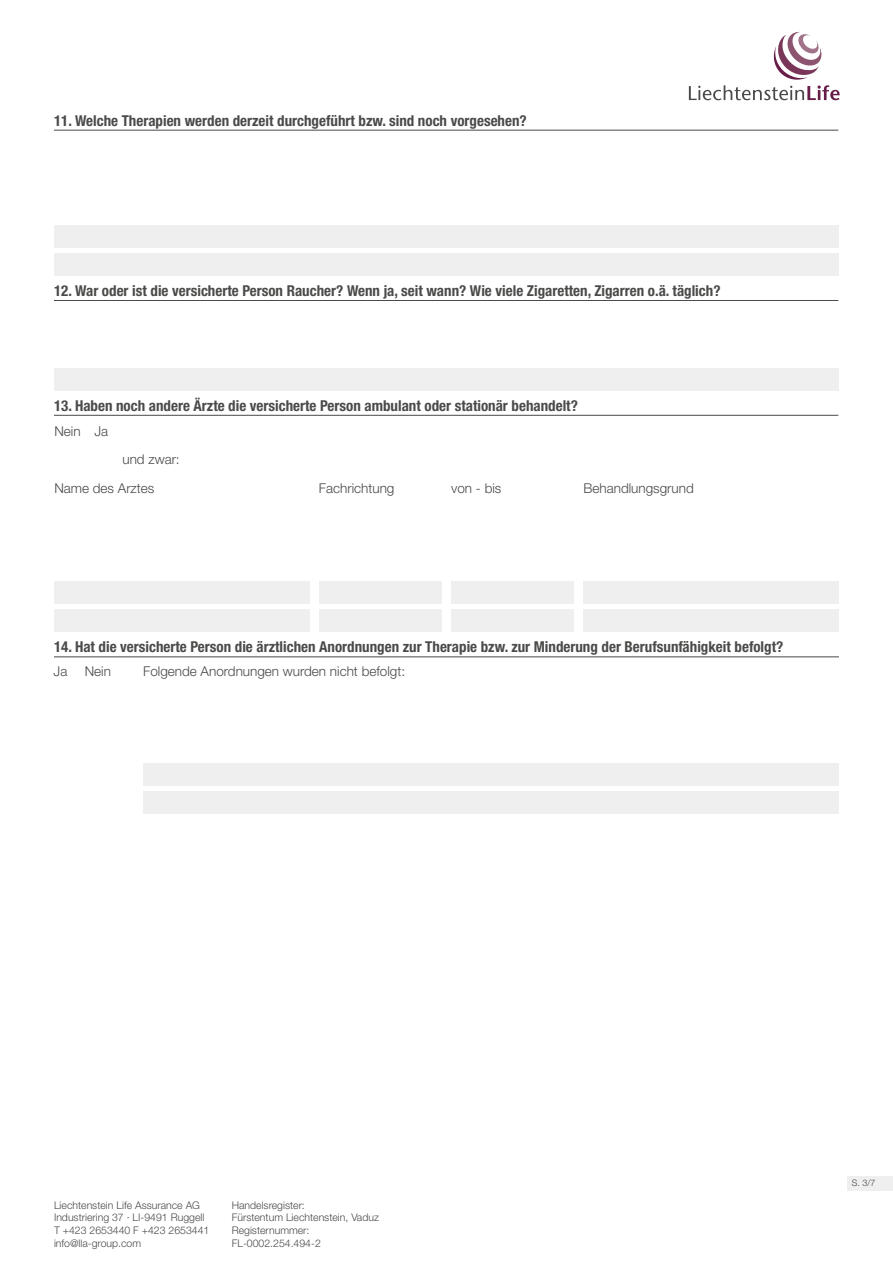
<style>
.page{position:relative;width:893px;height:1263px;background:#fff}
.page>*{position:absolute;margin:0;border:0;box-sizing:border-box;transform-origin:0 0}
.t1{font:700 condensed 15px "Helvetica Neue LT Pro";color:#4a4a49}
.t2{font:300 13.5px/29.4px "Helvetica Neue LT Pro";color:#4a4a49}
.t3{font:300 10.5px/12.6px "Helvetica Neue LT Pro";color:#4a4a49}
.t4{font:300 9px "Helvetica Neue LT Pro";color:#4a4a49}
</style>
<div class="page">
<svg style="left:689px;top:32px;width:151px;height:68px"></svg>
<hr style="left:54px;top:130px;width:784px;height:1px;background:#4a4a49">
<hr style="left:54px;top:300px;width:784px;height:1px;background:#4a4a49">
<div style="left:54px;top:368px;width:785px;height:23px;background:#efefef"></div>
<div style="left:54px;top:225px;width:785px;height:23px;background:#efefef"></div>
<div style="left:54px;top:253px;width:785px;height:23px;background:#efefef"></div>
<hr style="left:54px;top:415px;width:784px;height:1px;background:#4a4a49">
<hr style="left:54px;top:656px;width:785px;height:1px;background:#4a4a49">
<div style="left:54px;top:581px;width:255px;height:23px;background:#efefef"></div>
<div style="left:583px;top:581px;width:256px;height:23px;background:#efefef"></div>
<div style="left:319px;top:581px;width:123px;height:23px;background:#efefef"></div>
<div style="left:451px;top:581px;width:123px;height:23px;background:#efefef"></div>
<div style="left:54px;top:609px;width:255px;height:22px;background:#efefef"></div>
<div style="left:583px;top:609px;width:256px;height:22px;background:#efefef"></div>
<div style="left:319px;top:609px;width:123px;height:22px;background:#efefef"></div>
<div style="left:451px;top:609px;width:123px;height:22px;background:#efefef"></div>
<div style="left:143px;top:763px;width:696px;height:23px;background:#efefef"></div>
<div style="left:143px;top:791px;width:696px;height:23px;background:#efefef"></div>
<div style="left:847px;top:1176px;width:46px;height:15px;background:#efefef"></div>
<p class="t1" style="left:54px;top:111px;width:474px">11. Welche Therapien werden derzeit durchgeführt bzw. sind noch vorgesehen?</p>
<p class="t1" style="left:54px;top:282px;width:668px">12. War oder ist die versicherte Person Raucher? Wenn ja, seit wann? Wie viele Zigaretten, Zigarren o.ä. täglich?</p>
<p class="t1" style="left:54px;top:396px;width:525px">13. Haben noch andere Ärzte die versicherte Person ambulant oder stationär behandelt?</p>
<p class="t2" style="left:54px;top:416px;width:28px">Nein</p>
<p class="t2" style="left:54px;top:444px;width:127px;text-indent:68px">und zwar:<br>Name des Arztes</p>
<p class="t2" style="left:94px;top:416px;width:15px">Ja</p>
<p class="t2" style="left:319px;top:473px;width:77px">Fachrichtung</p>
<p class="t2" style="left:451px;top:473px;width:52px">von - bis</p>
<p class="t2" style="left:583px;top:473px;width:112px">Behandlungsgrund</p>
<p class="t1" style="left:54px;top:638px;width:731px">14. Hat die versicherte Person die ärztlichen Anordnungen zur Therapie bzw. zur Minderung der Berufsunfähigkeit befolgt?</p>
<p class="t2" style="left:54px;top:656px;width:15px">Ja</p>
<p class="t2" style="left:85px;top:656px;width:28px">Nein</p>
<p class="t2" style="left:143px;top:656px;width:264px">Folgende Anordnungen wurden nicht befolgt:</p>
<p class="t3" style="left:54px;top:1198px;width:157px">Liechtenstein Life Assurance AG<br>Industriering 37 · LI-9491 Ruggell<br>T +423 2653440 F +423 2653441 info@lla-group.com</p>
<p class="t3" style="left:232px;top:1198px;width:149px">Handelsregister:<br>Fürstentum Liechtenstein, Vaduz<br>Registernummer:<br>FL-0002.254.494-2</p>
<p class="t4" style="left:852px;top:1178px;width:25px">S. 3/7</p>
</div>
